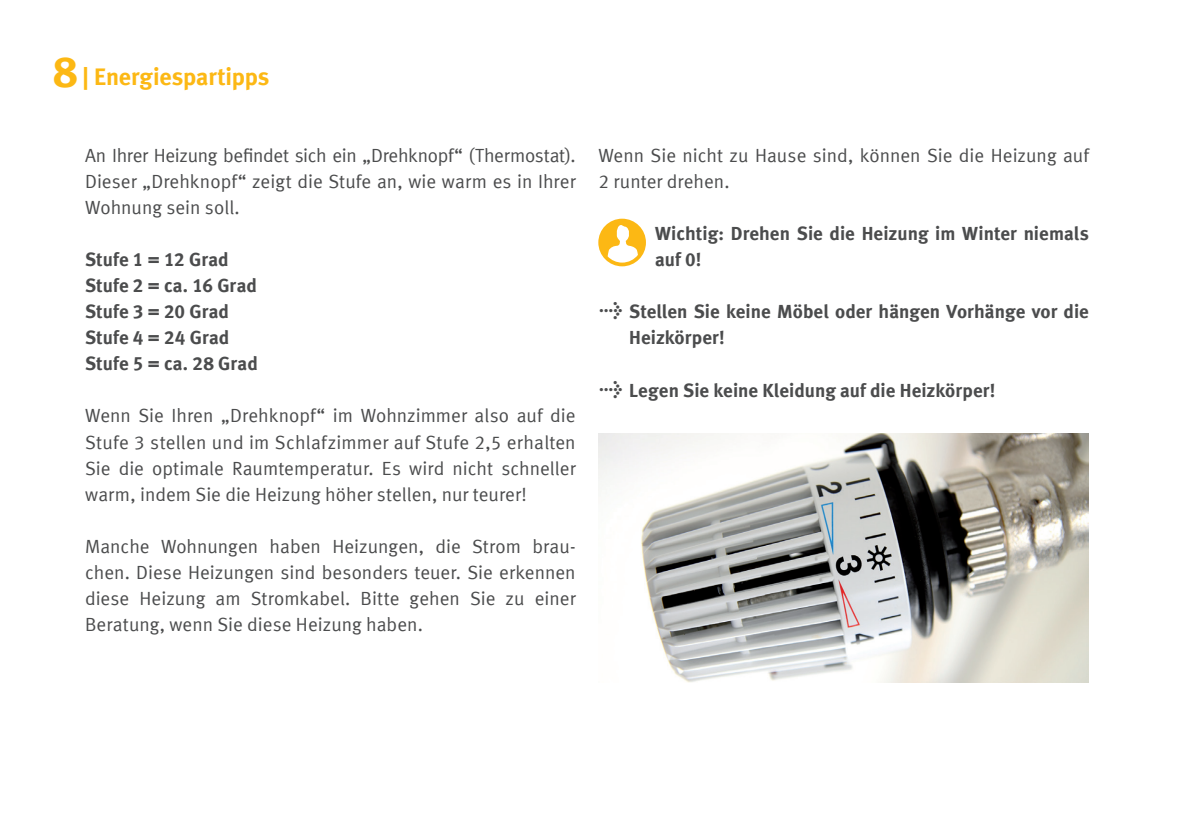
<style>
.page{position:relative;width:1191px;height:840px;background:#fff}
.page>*{position:absolute;margin:0;border:0;box-sizing:border-box;transform-origin:0 0}
.t1{font:700 24px "VZ Meta LF";letter-spacing:-.005em;color:#fcb814}
.t2{font:19px/26px "VZ Meta LF";color:#4b4c4d;text-align:justify}
.t3{font:700 19px/26px "VZ Meta LF";letter-spacing:.005em;color:#4b4c4d}
.t4{font:19px "Meta Bold Italic Expert";color:#4b4c4d}
.s1{font-size:44px}
</style>
<div class="page">
<img style="left:598px;top:433px;width:491px;height:249px">
<svg style="left:598px;top:218px;width:48px;height:48px"></svg>
<p class="t1" style="left:53px;top:62px;width:218px"><span class="s1">8</span> | Energiespartipps</p>
<p class="t2" style="left:85px;top:142px;width:492px">An Ihrer Heizung befindet sich ein „Drehknopf“ (Thermostat).<br>Dieser „Drehknopf“ zeigt die Stufe an, wie warm es in Ihrer Wohnung sein soll.</p>
<p class="t3" style="left:85px;top:246px;width:174px">Stufe 1 = 12 Grad<br>Stufe 2 = ca. 16 Grad<br>Stufe 3 = 20 Grad<br>Stufe 4 = 24 Grad<br>Stufe 5 = ca. 28 Grad</p>
<p class="t2" style="left:85px;top:402px;width:492px">Wenn Sie Ihren „Drehknopf“ im Wohnzimmer also auf die Stufe 3 stellen und im Schlafzimmer auf Stufe 2,5 erhalten Sie die optimale Raumtemperatur. Es wird nicht schneller warm, indem Sie die Heizung höher stellen, nur teurer!</p>
<p class="t2" style="left:85px;top:532px;width:492px">Manche Wohnungen haben Heizungen, die Strom brau&shy;chen. Diese Heizungen sind besonders teuer. Sie erkennen diese Heizung am Stromkabel. Bitte gehen Sie zu einer Beratung, wenn Sie diese Heizung haben.</p>
<p class="t2" style="left:598px;top:142px;width:492px">Wenn Sie nicht zu Hause sind, können Sie die Heizung auf<br>2 runter drehen.</p>
<p class="t3" style="left:655px;top:220px;width:435px">Wichtig: Drehen Sie die Heizung im Winter niemals auf 0!</p>
<p class="t4" style="left:598px;top:322px;width:24px;rotate:-90deg">n</p>
<p class="t3" style="left:629px;top:298px;width:461px">Stellen Sie keine Möbel oder hängen Vorhänge vor die<br>Heizkörper!</p>
<p class="t4" style="left:598px;top:400px;width:24px;rotate:-90deg">n</p>
<p class="t3" style="left:629px;top:376px;width:368px">Legen Sie keine Kleidung auf die Heizkörper!</p>
</div>
